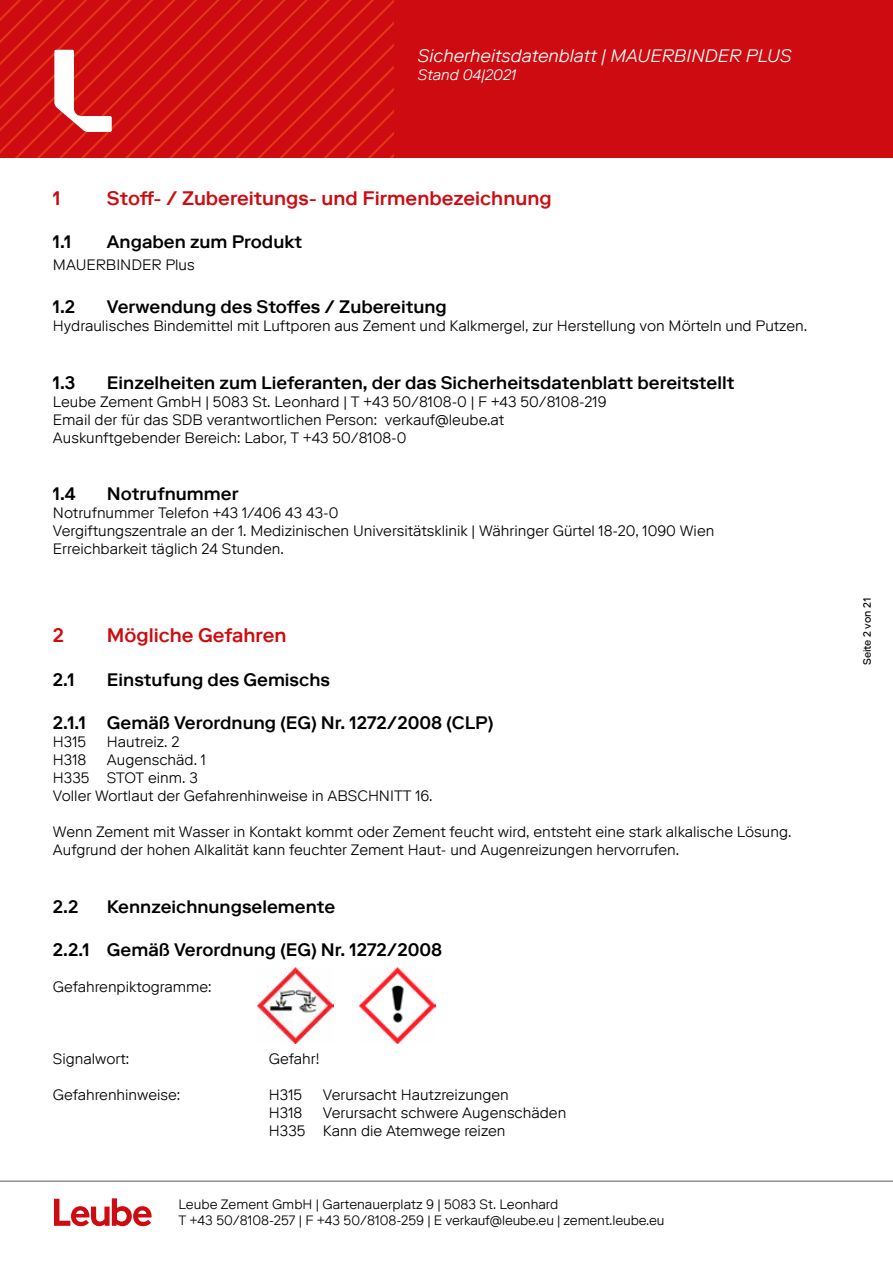
<style>
.page{position:relative;width:893px;height:1263px;background:#fff}
.page>*{position:absolute;margin:0;border:0;box-sizing:border-box;transform-origin:0 0}
.t1{font:500 19.5px "Riforma LLTT";color:#ce0b10}
.t2{font:500 18px "Riforma LLTT";color:#000}
.t3{font:italic 300 18px "Riforma LLTT";color:#fff}
.t4{font:300 15px/18px "Riforma LLTT";color:#000}
.t5{font:italic 300 15px "Riforma LLTT";color:#fff}
.t6{font:300 13.5px/16.2px "Riforma LLTT";color:#000}
.t7{font:10.5px "Riforma LLTT";color:#000}
</style>
<div class="page">
<div style="left:0;top:0;width:893px;height:157px;background:#ce0b10"></div>
<svg style="left:0;top:0;width:394px;height:157px"></svg>
<svg style="left:54px;top:1198px;width:98px;height:28px"></svg>
<hr style="left:0;top:1181px;width:893px;height:1px;background:#575756">
<img style="left:257px;top:967px;width:77px;height:77px">
<img style="left:359px;top:967px;width:77px;height:77px">
<p class="t3" style="left:418px;top:44px;width:375px">Sicherheitsdatenblatt | MAUERBINDER PLUS</p>
<p class="t5" style="left:418px;top:65px;width:100px">Stand 04|2021</p>
<h1 class="t1" style="left:53px;top:186px;width:9px">1</h1>
<h1 class="t1" style="left:107px;top:186px;width:446px">Stoff- / Zubereitungs- und Firmenbezeichnung</h1>
<p class="t2" style="left:53px;top:230px;width:20px">1.1</p>
<p class="t2" style="left:107px;top:230px;width:197px">Angaben zum Produkt</p>
<p class="t4" style="left:53px;top:255px;width:143px">MAUERBINDER Plus</p>
<p class="t2" style="left:53px;top:295px;width:24px">1.2</p>
<p class="t2" style="left:107px;top:295px;width:341px">Verwendung des Stoffes / Zubereitung</p>
<p class="t4" style="left:53px;top:317px;width:756px">Hydraulisches Bindemittel mit Luftporen aus Zement und Kalkmergel, zur Herstellung von Mörteln und Putzen.</p>
<p class="t2" style="left:53px;top:371px;width:24px">1.3</p>
<p class="t2" style="left:107px;top:371px;width:629px">Einzelheiten zum Lieferanten, der das Sicherheitsdatenblatt bereitstellt</p>
<p class="t4" style="left:53px;top:392px;width:555px">Leube Zement GmbH | 5083 St. Leonhard | T +43 50/8108-0 | F +43 50/8108-219<br>Email der für das SDB verantwortlichen Person: verkauf@leube.at<br>Auskunftgebender Bereich: Labor, T +43 50/8108-0</p>
<p class="t2" style="left:53px;top:482px;width:25px">1.4</p>
<p class="t2" style="left:107px;top:482px;width:133px">Notrufnummer</p>
<p class="t4" style="left:53px;top:504px;width:663px">Notrufnummer Telefon +43 1/406 43 43-0<br>Vergiftungszentrale an der 1. Medizinischen Universitätsklinik | Währinger Gürtel 18-20, 1090 Wien<br>Erreichbarkeit täglich 24 Stunden.</p>
<h1 class="t1" style="left:53px;top:623px;width:13px">2</h1>
<h1 class="t1" style="left:107px;top:623px;width:181px">Mögliche Gefahren</h1>
<p class="t2" style="left:53px;top:668px;width:23px">2.1</p>
<p class="t2" style="left:107px;top:668px;width:225px">Einstufung des Gemischs</p>
<p class="t2" style="left:53px;top:711px;width:442px">2.1.1 Gemäß Verordnung (EG) Nr. 1272/2008 (CLP)</p>
<p class="t4" style="left:53px;top:732px;width:35px">H315</p>
<p class="t4" style="left:107px;top:732px;width:74px">Hautreiz. 2</p>
<p class="t4" style="left:53px;top:750px;width:35px">H318</p>
<p class="t4" style="left:53px;top:750px;width:381px;text-indent:54px">Augenschäd. 1<br>H335 STOT einm. 3<br>Voller Wortlaut der Gefahrenhinweise in ABSCHNITT 16.</p>
<p class="t4" style="left:53px;top:822px;width:740px">Wenn Zement mit Wasser in Kontakt kommt oder Zement feucht wird, entsteht eine stark alkalische Lösung.<br>Aufgrund der hohen Alkalität kann feuchter Zement Haut- und Augenreizungen hervorrufen.</p>
<p class="t2" style="left:53px;top:895px;width:27px">2.2</p>
<p class="t2" style="left:107px;top:895px;width:230px">Kennzeichnungselemente</p>
<p class="t2" style="left:53px;top:938px;width:391px">2.2.1 Gemäß Verordnung (EG) Nr. 1272/2008</p>
<p class="t4" style="left:53px;top:977px;width:160px">Gefahrenpiktogramme:</p>
<p class="t4" style="left:53px;top:1049px;width:78px">Signalwort:</p>
<p class="t4" style="left:269px;top:1049px;width:52px">Gefahr!</p>
<p class="t4" style="left:53px;top:1085px;width:129px">Gefahrenhinweise:</p>
<p class="t4" style="left:269px;top:1085px;width:35px">H315</p>
<p class="t4" style="left:323px;top:1085px;width:187px">Verursacht Hautzreizungen</p>
<p class="t4" style="left:269px;top:1103px;width:35px">H318</p>
<p class="t4" style="left:269px;top:1103px;width:299px;text-indent:54px">Verursacht schwere Augenschäden<br>H335 Kann die Atemwege reizen</p>
<p class="t6" style="left:179px;top:1196px;width:487px">Leube Zement GmbH | Gartenauerplatz 9 | 5083 St. Leonhard<br>T +43 50/8108-257 | F +43 50/8108-259 | E verkauf@leube.eu | zement.leube.eu</p>
<p class="t7" style="left:860px;top:665px;width:69px;rotate:-90deg">Seite 2 von 21</p>
</div>
